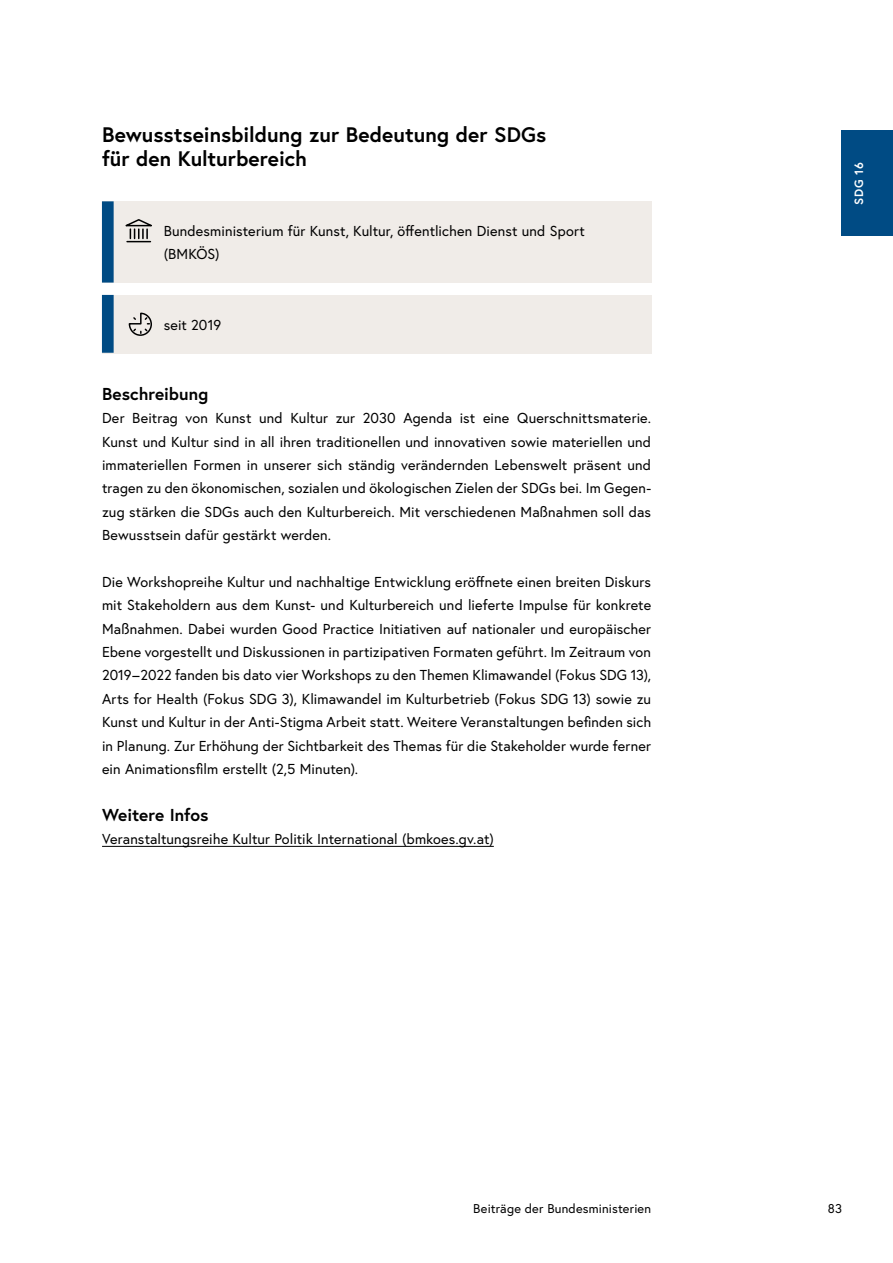
<style>
.page{position:relative;width:893px;height:1263px;background:#fff}
.page>*{position:absolute;margin:0;border:0;box-sizing:border-box;transform-origin:0 0}
.t1{font:700 21px/23.4px "Europa Austria";color:#000}
.t2{font:700 17.25px "Europa Austria";color:#000}
.t3{font:14.4px/23.4px "Europa Austria";letter-spacing:.01em;color:#000;text-align:justify}
.t4{font:12.75px "Europa Austria";letter-spacing:.015em;color:#000}
.t5{font:700 12px "Europa Austria";color:#fff}
</style>
<div class="page">
<div style="left:102px;top:201px;width:549px;height:82px;background:#f0ece8"></div>
<div style="left:102px;top:201px;width:12px;height:82px;background:#004b84"></div>
<div style="left:102px;top:295px;width:549px;height:58px;background:#f0ece8"></div>
<div style="left:102px;top:295px;width:12px;height:58px;background:#004b84"></div>
<hr style="left:102px;top:846px;width:392px;height:1px;background:#000">
<svg style="left:125px;top:219px;width:27px;height:23px"></svg>
<svg style="left:129px;top:312px;width:23px;height:24px"></svg>
<div style="left:842px;top:131px;width:51px;height:105px;background:#004b84"></div>
<h1 class="t1" style="left:102px;top:123px;width:446px">Bewusstseinsbildung zur Bedeutung der SDGs für den Kulturbereich</h1>
<p class="t3" style="left:164px;top:219px;width:423px">Bundesministerium für Kunst, Kultur, öffentlichen Dienst und Sport (BMKÖS)</p>
<p class="t3" style="left:164px;top:313px;width:59px">seit 2019</p>
<p class="t2" style="left:102px;top:382px;width:108px">Beschreibung</p>
<p class="t3" style="left:102px;top:406px;width:551px">Der Beitrag von Kunst und Kultur zur 2030 Agenda ist eine Querschnittsmaterie.<br>Kunst und Kultur sind in all ihren traditionellen und innovativen sowie materiellen und immateriellen Formen in unserer sich ständig verändernden Lebenswelt präsent und tragen zu den ökonomischen, sozialen und ökologischen Zielen der SDGs bei. Im Gegen&shy;zug stärken die SDGs auch den Kulturbereich. Mit verschiedenen Maßnahmen soll das Bewusstsein dafür gestärkt werden.</p>
<p class="t3" style="left:102px;top:570px;width:551px">Die Workshopreihe Kultur und nachhaltige Entwicklung eröffnete einen breiten Diskurs mit Stakeholdern aus dem Kunst- und Kulturbereich und lieferte Impulse für konkrete Maßnahmen. Dabei wurden Good Practice Initiativen auf nationaler und europäischer Ebene vorgestellt und Diskussionen in partizipativen Formaten geführt. Im Zeitraum von 2019– 2022 fanden bis dato vier Workshops zu den Themen Klimawandel (Fokus SDG 13), Arts for Health (Fokus SDG 3), Klimawandel im Kulturbetrieb (Fokus SDG 13) sowie zu Kunst und Kultur in der Anti-Stigma Arbeit statt. Weitere Veranstaltungen befinden sich in Planung. Zur Erhöhung der Sichtbarkeit des Themas für die Stakeholder wurde ferner ein Animationsfilm erstellt (2,5 Minuten).</p>
<p class="t2" style="left:102px;top:803px;width:108px">Weitere Infos</p>
<p class="t3" style="left:102px;top:827px;width:393px">Veranstaltungsreihe Kultur Politik International (bmkoes.gv.at)</p>
<p class="t5" style="left:851px;top:205px;width:44px;rotate:-90deg">SDG 16</p>
<p class="t4" style="left:473px;top:1200px;width:179px">Beiträge der Bundesministerien</p>
<p class="t4" style="left:828px;top:1200px;width:16px">83</p>
</div>
